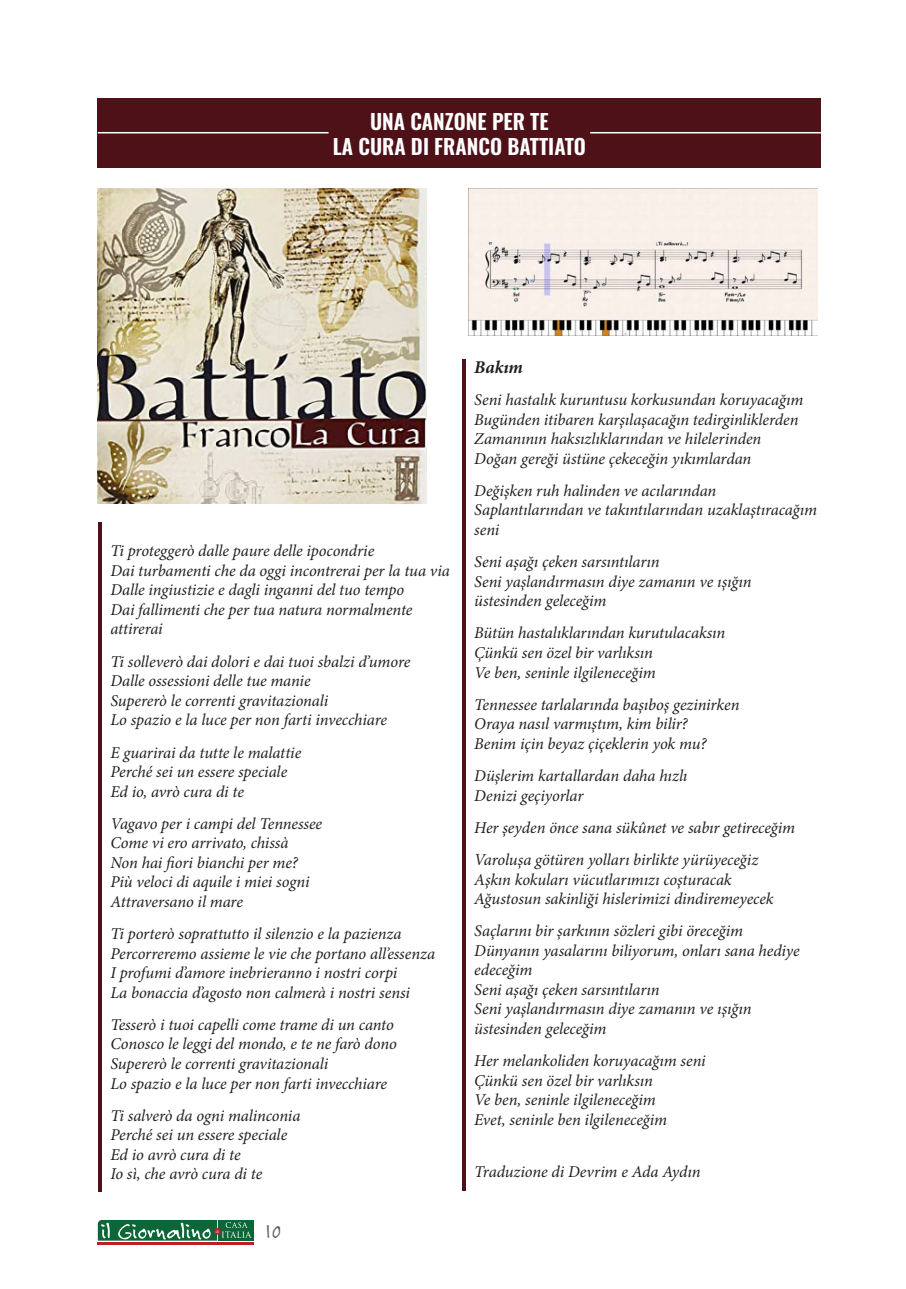
<style>
.page{position:relative;width:906px;height:1289px;background:#fff}
.page>*{position:absolute;margin:0;border:0;box-sizing:border-box;transform-origin:0 0}
.başlıküstü{font:600 21px "Oswald";color:#fff}
.t1{font:18.45px "Felt Tip Roman";color:#57585a}
.standart{font:italic 700 18px "Minion Pro";letter-spacing:-.005em;color:#231f20}
.standart-2{font:italic 16.5px/19.5px "Minion Pro";letter-spacing:-.005em;color:#231f20}
</style>
<div class="page">
<div style="left:218px;top:1219px;width:36px;height:21px;background:#0c6638"></div>
<hr style="left:98px;top:1241px;width:156px;height:3px;background:#be1d2c">
<svg style="left:98px;top:1219px;width:154px;height:21px"></svg>
<img style="left:98px;top:189px;width:328px;height:315px">
<img style="left:468px;top:189px;width:349px;height:147px">
<div style="left:98px;top:98px;width:723px;height:70px;background:#4e1118"></div>
<hr style="left:98px;top:132px;width:230px;height:1px;background:#fff">
<hr style="left:590px;top:132px;width:231px;height:1px;background:#fff">
<hr style="left:98px;top:522px;width:3px;height:669px;background:#4e1118">
<hr style="left:463px;top:360px;width:3px;height:831px;background:#4e1118">
<p class="başlıküstü" style="left:370px;top:110px;width:180px">UNA CANZONE PER TE</p>
<p class="başlıküstü" style="left:333px;top:135px;width:255px">LA CURA DI FRANCO BATTIATO</p>
<p class="standart-2" style="left:110px;top:541px;width:341px">Ti proteggerò dalle paure delle ipocondrie<br>Dai turbamenti che da oggi incontrerai per la tua via Dalle ingiustizie e dagli inganni del tuo tempo<br>Dai fallimenti che per tua natura normalmente attirerai</p>
<p class="standart-2" style="left:110px;top:651px;width:301px">Ti solleverò dai dolori e dai tuoi sbalzi d’umore Dalle ossessioni delle tue manie<br>Supererò le correnti gravitazionali<br>Lo spazio e la luce per non farti invecchiare</p>
<p class="standart-2" style="left:110px;top:742px;width:192px">E guarirai da tutte le malattie<br>Perché sei un essere speciale<br>Ed io, avrò cura di te</p>
<p class="standart-2" style="left:110px;top:813px;width:213px">Vagavo per i campi del Tennessee<br>Come vi ero arrivato, chissà<br>Non hai fiori bianchi per me?<br>Più veloci di aquile i miei sogni<br>Attraversano il mare</p>
<p class="standart-2" style="left:110px;top:924px;width:326px">Ti porterò soprattutto il silenzio e la pazienza Percorreremo assieme le vie che portano all’essenza I profumi d’amore inebrieranno i nostri corpi<br>La bonaccia d’agosto non calmerà i nostri sensi</p>
<p class="standart-2" style="left:110px;top:1014px;width:288px">Tesserò i tuoi capelli come trame di un canto Conosco le leggi del mondo, e te ne farò dono Supererò le correnti gravitazionali<br>Lo spazio e la luce per non farti invecchiare</p>
<p class="standart-2" style="left:110px;top:1105px;width:192px">Ti salverò da ogni malinconia<br>Perché sei un essere speciale<br>Ed io avrò cura di te<br>Io sì, che avrò cura di te</p>
<p class="t1" style="left:264px;top:1219px;width:18px">10</p>
<p class="standart" style="left:474px;top:354px;width:50px">Bakım</p>
<p class="standart-2" style="left:474px;top:390px;width:330px">Seni hastalık kuruntusu korkusundan koruyacağım Bugünden itibaren karşılaşacağın tedirginliklerden Zamanının haksızlıklarından ve hilelerinden Doğan gereği üstüne çekeceğin yıkımlardan</p>
<p class="standart-2" style="left:474px;top:481px;width:344px">Değişken ruh halinden ve acılarından<br>Saplantılarından ve takıntılarından uzaklaştıracağım seni</p>
<p class="standart-2" style="left:474px;top:552px;width:279px">Seni aşağı çeken sarsıntıların<br>Seni yaşlandırmasın diye zamanın ve ışığın üstesinden geleceğim</p>
<p class="standart-2" style="left:474px;top:623px;width:252px">Bütün hastalıklarından kurutulacaksın<br>Çünkü sen özel bir varlıksın<br>Ve ben, seninle ilgileneceğim</p>
<p class="standart-2" style="left:474px;top:694px;width:267px">Tennessee tarlalarında başıboş gezinirken<br>Oraya nasıl varmıştım, kim bilir?<br>Benim için beyaz çiçeklerin yok mu?</p>
<p class="standart-2" style="left:474px;top:766px;width:215px">Düşlerim kartallardan daha hızlı<br>Denizi geçiyorlar</p>
<p class="standart-2" style="left:474px;top:817px;width:322px">Her şeyden önce sana sükûnet ve sabır getireceğim</p>
<p class="standart-2" style="left:474px;top:850px;width:301px">Varoluşa götüren yolları birlikte yürüyeceğiz<br>Aşkın kokuları vücutlarımızı coşturacak<br>Ağustosun sakinliği hislerimizi dindiremeyecek</p>
<p class="standart-2" style="left:474px;top:921px;width:327px">Saçlarını bir şarkının sözleri gibi öreceğim Dünyanın yasalarını biliyorum, onları sana hediye edeceğim<br>Seni aşağı çeken sarsıntıların<br>Seni yaşlandırmasın diye zamanın ve ışığın üstesinden geleceğim</p>
<p class="standart-2" style="left:474px;top:1051px;width:233px">Her melankoliden koruyacağım seni<br>Çünkü sen özel bir varlıksın<br>Ve ben, seninle ilgileneceğim<br>Evet, seninle ben ilgileneceğim</p>
<p class="standart-2" style="left:474px;top:1161px;width:228px">Traduzione di Devrim e Ada Aydın</p>
</div>
